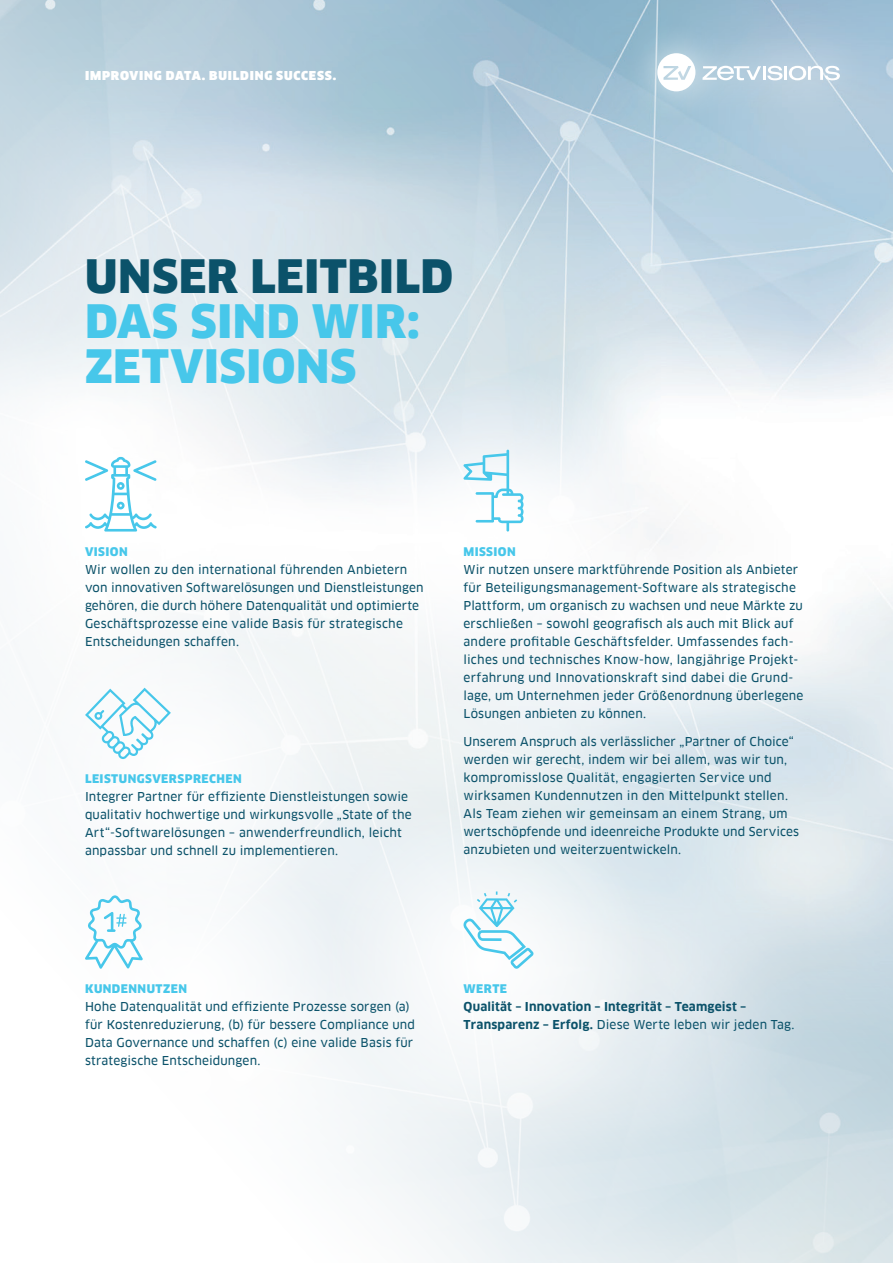
<style>
.page{position:relative;width:893px;height:1263px;background:#fff}
.page>*{position:absolute;margin:0;border:0;box-sizing:border-box;transform-origin:0 0}
.t1{font:900 45px/45px "Clan Offc Pro";letter-spacing:.01em;color:#47c7ea}
.t2{font:900 45px "Clan Offc Pro";letter-spacing:.005em;color:#0b526a}
.t3{font:12px/18px "Clan Offc Pro News";letter-spacing:.015em;color:#0b526a}
.t4{font:700 12px "Clan Offc Pro";letter-spacing:.015em;color:#0b526a}
.t5{font:900 12px "Clan Offc Pro";letter-spacing:.065em;color:#fff}
.t6{font:900 11.7px "Clan Offc Pro";letter-spacing:.04em;color:#47c7ea}
.s1{font-family:"Clan Offc Pro";font-weight:700}
</style>
<div class="page">
<img style="left:0;top:0;width:893px;height:1263px">
<svg style="left:303px;top:780px;width:364px;height:364px;fill:#eff3f6"></svg>
<svg style="left:314px;top:346px;width:364px;height:364px;fill:#f6f8f9"></svg>
<div style="left:7px;top:806px;width:364px;height:364px;background:#fff;border-radius:50%"></div>
<div style="left:0;top:591px;width:365px;height:364px;background:#f8fafb;border-radius:50%"></div>
<svg style="left:85px;top:688px;width:86px;height:71px"></svg>
<svg style="left:85px;top:895px;width:58px;height:74px"></svg>
<svg style="left:85px;top:457px;width:72px;height:74px"></svg>
<svg style="left:463px;top:450px;width:60px;height:81px"></svg>
<svg style="left:463px;top:891px;width:70px;height:78px"></svg>
<svg style="left:624px;top:20px;width:247px;height:105px;background:#a8c5d8"></svg>
<svg style="left:657px;top:53px;width:38px;height:38px"></svg>
<hr style="left:784px;top:66px;width:3px;height:14px;background:#fff">
<svg style="left:767px;top:66px;width:15px;height:14px"></svg>
<hr style="left:763px;top:66px;width:3px;height:14px;background:#fff">
<svg style="left:702px;top:66px;width:59px;height:14px"></svg>
<svg style="left:789px;top:66px;width:51px;height:14px"></svg>
<p class="t5" style="left:85px;top:68px;width:253px">IMPROVING DATA. BUILDING SUCCESS.</p>
<h1 class="t2" style="left:85px;top:250px;width:370px">UNSER LEITBILD</h1>
<h1 class="t1" style="left:85px;top:299px;width:336px">DAS SIND WIR:<br>ZETVISIONS</h1>
<p class="t6" style="left:85px;top:545px;width:44px">VISION</p>
<p class="t3" style="left:85px;top:560px;width:340px">Wir wollen zu den international führenden Anbietern von innovativen Softwarelösungen und Dienstleistungen gehören, die durch höhere Datenqualität und optimierte Geschäftsprozesse eine valide Basis für strategische Entscheidungen schaffen.</p>
<p class="t6" style="left:85px;top:772px;width:158px">LEISTUNGSVERSPRECHEN</p>
<p class="t3" style="left:85px;top:788px;width:328px">Integrer Partner für effiziente Dienstleistungen sowie qualitativ hochwertige und wirkungsvolle „State of the Art“-Softwarelösungen – anwenderfreundlich, leicht anpassbar und schnell zu implementieren.</p>
<p class="t6" style="left:463px;top:545px;width:54px">MISSION</p>
<p class="t3" style="left:463px;top:560px;width:341px">Wir nutzen unsere marktführende Position als Anbieter für Beteiligungsmanagement-Software als strategische Plattform, um organisch zu wachsen und neue Märkte zu erschließen – sowohl geografisch als auch mit Blick auf andere profitable Geschäftsfelder. Umfassendes fach&shy;liches und technisches Know-how, langjährige Projekt&shy;erfahrung und Innovationskraft sind dabei die Grund&shy;lage, um Unternehmen jeder Größenordnung überlegene Lösungen anbieten zu können.</p>
<p class="t3" style="left:463px;top:733px;width:337px">Unserem Anspruch als verlässlicher „Partner of Choice“ werden wir gerecht, indem wir bei allem, was wir tun, kompromisslose Qualität, engagierten Service und wirksamen Kundennutzen in den Mittelpunkt stellen.<br>Als Team ziehen wir gemeinsam an einem Strang, um wertschöpfende und ideenreiche Produkte und Services anzubieten und weiterzuentwickeln.</p>
<p class="t6" style="left:85px;top:982px;width:104px">KUNDENNUTZEN</p>
<p class="t3" style="left:85px;top:997px;width:332px">Hohe Datenqualität und effiziente Prozesse sorgen (a) für Kostenreduzierung, (b) für bessere Compliance und Data Governance und schaffen (c) eine valide Basis für strategische Entscheidungen.</p>
<p class="t6" style="left:463px;top:982px;width:45px">WERTE</p>
<p class="t4" style="left:463px;top:999px;width:284px">Qualität – Innovation – Integrität – Teamgeist –</p>
<p class="t3" style="left:463px;top:1015px;width:332px"><span class="s1">Transparenz – Erfolg.</span> Diese Werte leben wir jeden Tag.</p>
</div>
